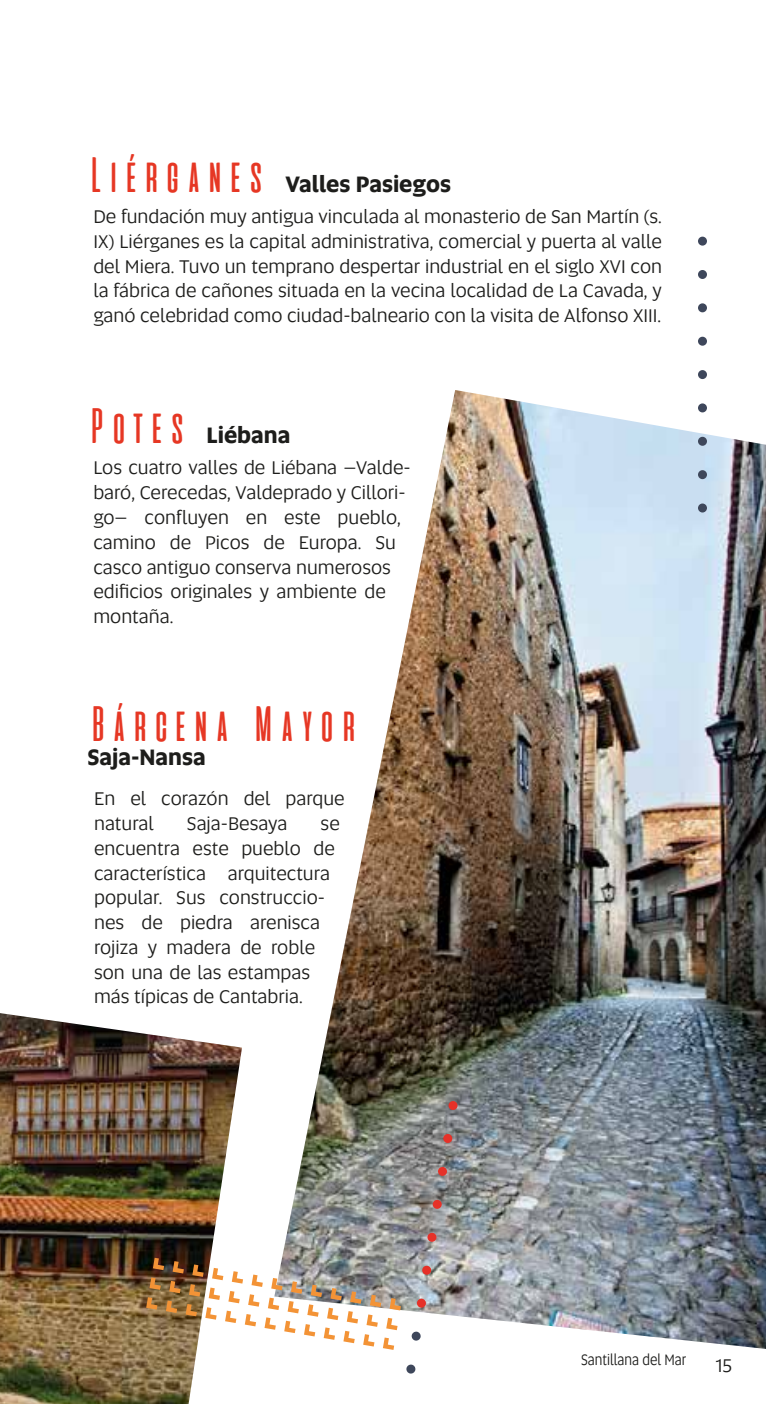
<style>
.page{position:relative;width:766px;height:1404px;background:#fff}
.page>*{position:absolute;margin:0;border:0;box-sizing:border-box;transform-origin:0 0}
.t1{font:49.5px "aliensandcows";color:#e63724}
.t2{font:700 22.5px "Altis";color:#1d1d1b}
.t3{font:19.12px/24.8px "Altis";color:#1d1d1b}
.t4{font:15.75px "Altis";color:#1d1d1b;scale:.85 1}
.s1{font-family:"aliensandcows";font-weight:400;font-size:49.5px;color:#e63724}
</style>
<div class="page">
<img style="left:0;top:1013px;width:242px;height:390px">
<img style="left:274px;top:390px;width:491px;height:958px">
<svg style="left:146px;top:1296px;width:11px;height:13px"></svg>
<svg style="left:166px;top:1300px;width:11px;height:12px"></svg>
<svg style="left:185px;top:1303px;width:12px;height:13px"></svg>
<svg style="left:205px;top:1307px;width:11px;height:12px"></svg>
<svg style="left:225px;top:1310px;width:11px;height:12px"></svg>
<svg style="left:245px;top:1314px;width:11px;height:12px"></svg>
<svg style="left:264px;top:1317px;width:12px;height:12px"></svg>
<svg style="left:284px;top:1320px;width:11px;height:12px"></svg>
<svg style="left:304px;top:1323px;width:11px;height:13px"></svg>
<svg style="left:323px;top:1327px;width:12px;height:12px"></svg>
<svg style="left:343px;top:1330px;width:11px;height:12px"></svg>
<svg style="left:363px;top:1333px;width:11px;height:13px"></svg>
<svg style="left:383px;top:1337px;width:11px;height:12px"></svg>
<svg style="left:149px;top:1277px;width:12px;height:12px"></svg>
<svg style="left:169px;top:1280px;width:11px;height:12px"></svg>
<svg style="left:189px;top:1283px;width:11px;height:13px"></svg>
<svg style="left:209px;top:1287px;width:11px;height:12px"></svg>
<svg style="left:228px;top:1290px;width:12px;height:13px"></svg>
<svg style="left:248px;top:1294px;width:11px;height:12px"></svg>
<svg style="left:268px;top:1297px;width:11px;height:12px"></svg>
<svg style="left:287px;top:1300px;width:12px;height:13px"></svg>
<svg style="left:307px;top:1304px;width:11px;height:12px"></svg>
<svg style="left:327px;top:1307px;width:11px;height:12px"></svg>
<svg style="left:347px;top:1310px;width:11px;height:13px"></svg>
<svg style="left:366px;top:1314px;width:12px;height:12px"></svg>
<svg style="left:386px;top:1317px;width:11px;height:12px"></svg>
<svg style="left:153px;top:1257px;width:11px;height:12px"></svg>
<svg style="left:172px;top:1260px;width:12px;height:13px"></svg>
<svg style="left:192px;top:1264px;width:11px;height:12px"></svg>
<svg style="left:212px;top:1267px;width:11px;height:12px"></svg>
<svg style="left:232px;top:1270px;width:11px;height:13px"></svg>
<svg style="left:251px;top:1274px;width:12px;height:12px"></svg>
<svg style="left:271px;top:1277px;width:11px;height:13px"></svg>
<svg style="left:291px;top:1281px;width:11px;height:12px"></svg>
<svg style="left:310px;top:1284px;width:12px;height:12px"></svg>
<svg style="left:330px;top:1287px;width:11px;height:13px"></svg>
<svg style="left:350px;top:1291px;width:11px;height:12px"></svg>
<svg style="left:370px;top:1294px;width:11px;height:12px"></svg>
<svg style="left:389px;top:1297px;width:12px;height:13px"></svg>
<div style="left:697px;top:503px;width:9px;height:9px;background:#3e475b;border-radius:50%"></div>
<svg style="left:697px;top:470px;width:9px;height:9px"></svg>
<div style="left:697px;top:437px;width:9px;height:9px;background:#3e475b;border-radius:50%"></div>
<div style="left:697px;top:403px;width:9px;height:9px;background:#3e475b;border-radius:50%"></div>
<svg style="left:697px;top:370px;width:9px;height:9px"></svg>
<div style="left:697px;top:337px;width:9px;height:8px;background:#3e475b;border-radius:50%"></div>
<div style="left:697px;top:303px;width:9px;height:9px;background:#3e475b;border-radius:50%"></div>
<svg style="left:697px;top:270px;width:9px;height:9px"></svg>
<svg style="left:697px;top:236px;width:9px;height:9px"></svg>
<svg style="left:406px;top:1363px;width:9px;height:10px"></svg>
<div style="left:411px;top:1331px;width:10px;height:9px;background:#3e475b;border-radius:50%"></div>
<svg style="left:416px;top:1298px;width:10px;height:9px"></svg>
<div style="left:422px;top:1265px;width:9px;height:9px;background:#e63128;border-radius:50%"></div>
<div style="left:427px;top:1232px;width:9px;height:9px;background:#e63128;border-radius:50%"></div>
<svg style="left:432px;top:1199px;width:10px;height:9px"></svg>
<svg style="left:437px;top:1166px;width:10px;height:10px"></svg>
<div style="left:443px;top:1133px;width:9px;height:10px;background:#e63128;border-radius:50%"></div>
<svg style="left:448px;top:1100px;width:9px;height:10px"></svg>
<p class="t2" style="left:87px;top:167px;width:366px"><span class="s1">Liérganes</span> Valles Pasiegos</p>
<p class="t3" style="left:93px;top:203px;width:570px;text-align:justify">De fundación muy antigua vinculada al monasterio de San Martín (s.<br>IX) Liérganes es la capital administrativa, comercial y puerta al valle del Miera. Tuvo un temprano despertar industrial en el siglo XVI con la fábrica de cañones situada en la vecina localidad de La Cavada, y ganó celebridad como ciudad-balneario con la visita de Alfonso XIII.</p>
<p class="t2" style="left:87px;top:418px;width:205px"><span class="s1">Potes</span> Liébana</p>
<p class="t3" style="left:93px;top:455px;width:319px">Los cuatro valles de Liébana –Valde&shy;baró, Cerecedas, Valdeprado y Cillori&shy;go– confluyen en este pueblo, camino de Picos de Europa. Su casco antiguo conserva numerosos edificios originales y ambiente de montaña.</p>
<h1 class="t1" style="left:87px;top:697px;width:274px">Bárcena Mayor</h1>
<p class="t2" style="left:87px;top:740px;width:120px">Saja-Nansa</p>
<p class="t3" style="left:94px;top:785px;width:252px">En el corazón del parque natural</p>
<p class="t3" style="left:187px;top:810px;width:102px">Saja-Besaya</p>
<p class="t3" style="left:94px;top:810px;width:247px;text-indent:226px">se encuentra este pueblo de característica arquitectura popular. Sus construccio&shy;nes de piedra arenisca rojiza y madera de roble son una de las estampas más típicas de Cantabria.</p>
<p class="t4" style="left:581px;top:1347px;width:125px">Santillana del Mar</p>
<p class="t3" style="left:715px;top:1352px;width:18px">15</p>
</div>
